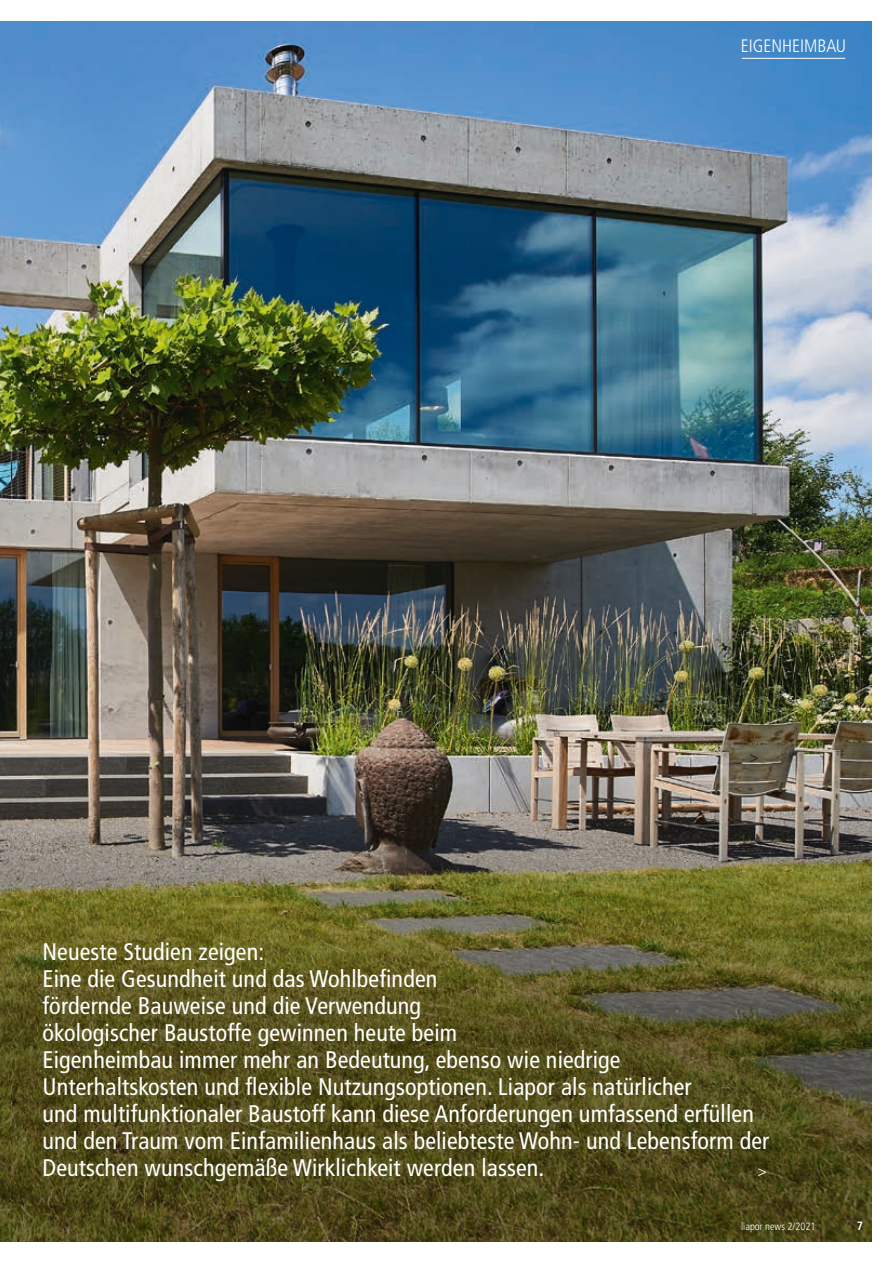
<style>
.page{position:relative;width:893px;height:1263px;background:#fff}
.page>*{position:absolute;margin:0;border:0;box-sizing:border-box;transform-origin:0 0}
.t1{font:condensed 24px/27px "Frutiger";letter-spacing:.005em;color:#fff}
.t2{font:300 condensed 18px "Frutiger";color:#fff}
.t3{font:condensed 15px "Frutiger";color:#1d1d1b}
.t4{font:condensed 15px "Frutiger";color:#fff}
.t5{font:700 condensed 12px "Frutiger";color:#fff}
.t6{font:300 condensed 10.5px "Frutiger";color:#fff}
</style>
<div class="page">
<img style="left:0;top:21px;width:872px;height:750px">
<img style="left:0;top:771px;width:872px;height:471px">
<hr style="left:742px;top:58px;width:103px;height:1px;background:#fff">
<p class="t2" style="left:741px;top:36px;width:107px">EIGENHEIMBAU</p>
<p class="t3" style="left:750px;top:748px;width:10px">&gt;</p>
<p class="t1" style="left:43px;top:938px;width:728px">Neueste Studien zeigen:<br>Eine die Gesundheit und das Wohlbefinden<br>fördernde Bauweise und die Verwendung<br>ökologischer Baustoffe gewinnen heute beim<br>Eigenheimbau immer mehr an Bedeutung, ebenso wie niedrige Unterhaltskosten und flexible Nutzungsoptionen. Liapor als natürlicher<br>und multifunktionaler Baustoff kann diese Anforderungen umfassend erfüllen und den Traum vom Einfamilienhaus als beliebteste Wohn- und Lebensform der Deutschen wunschgemäße Wirklichkeit werden lassen.</p>
<p class="t4" style="left:758px;top:1162px;width:10px">&gt;</p>
<p class="t6" style="left:741px;top:1220px;width:76px">liapor news 2/2021</p>
<p class="t5" style="left:857px;top:1219px;width:8px">7</p>
</div>
